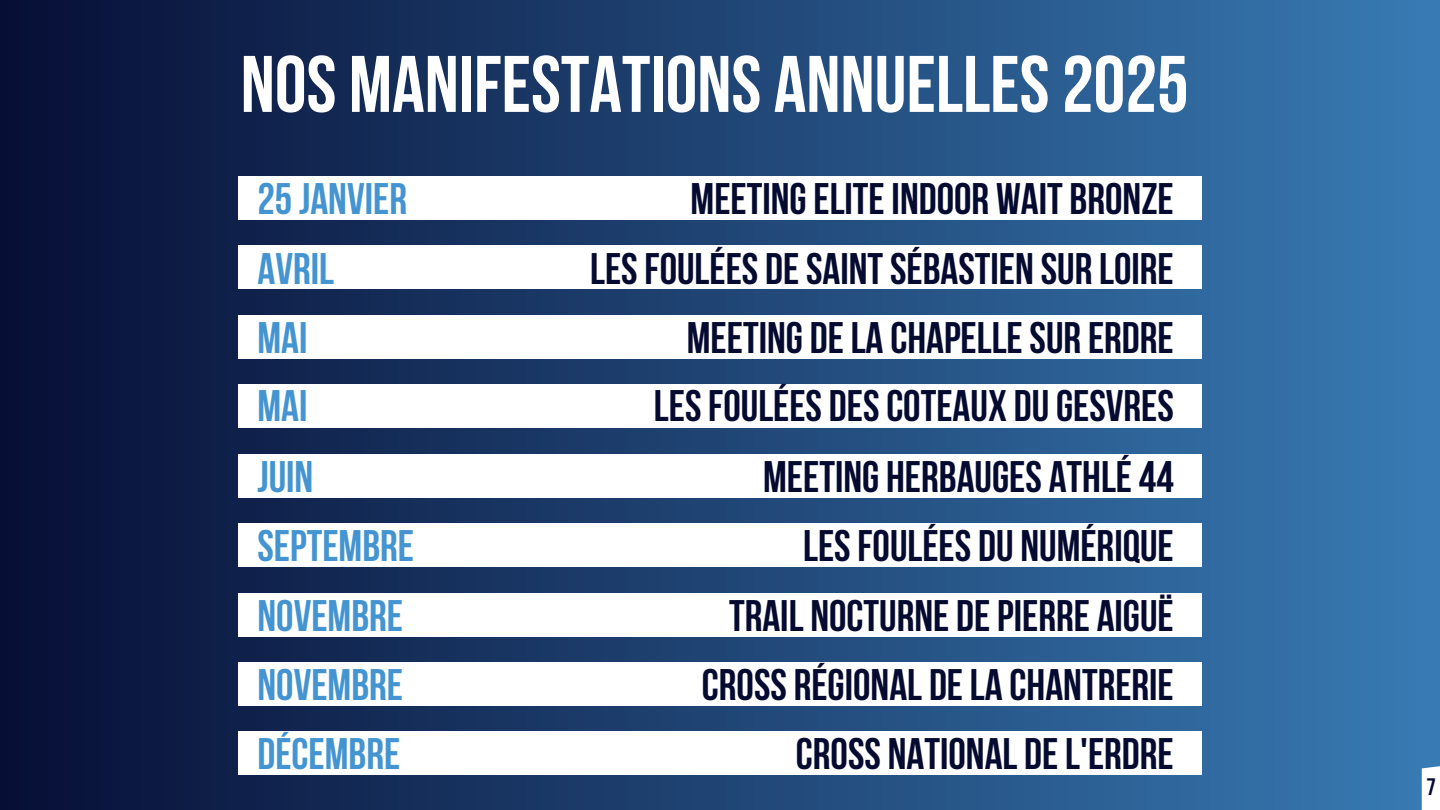
<style>
.page{position:relative;width:1440px;height:810px;background:#fff}
.page>*{position:absolute;margin:0;border:0;box-sizing:border-box;transform-origin:0 0}
.t1{font:700 80px "Bebas Neue";color:#fff}
.t2{font:700 44px "Bebas Neue";color:#050a30}
.t3{font:700 44px "Bebas Neue";color:#4494d1}
.t4{font:700 23.7px "Bebas Neue";color:#050a30}
</style>
<div class="page">
<div style="left:0;top:0;width:1440px;height:810px;background:linear-gradient(to right,#091037,#3a7cb5)"></div>
<svg style="left:1422px;top:748px;width:18px;height:62px"></svg>
<div style="left:238px;top:176px;width:964px;height:44px;background:#fff"></div>
<div style="left:238px;top:246px;width:964px;height:43px;background:#fff"></div>
<div style="left:238px;top:315px;width:964px;height:43px;background:#fff"></div>
<div style="left:238px;top:454px;width:964px;height:43px;background:#fff"></div>
<div style="left:238px;top:523px;width:964px;height:44px;background:#fff"></div>
<div style="left:238px;top:593px;width:964px;height:43px;background:#fff"></div>
<div style="left:238px;top:662px;width:964px;height:44px;background:#fff"></div>
<div style="left:238px;top:732px;width:964px;height:43px;background:#fff"></div>
<div style="left:238px;top:385px;width:964px;height:43px;background:#fff"></div>
<p class="t1" style="left:241px;top:52px;width:949px">NOS MANIFESTATIONS ANNUELLES2025</p>
<p class="t3" style="left:257px;top:181px;width:151px">25JANVIER</p>
<p class="t2" style="left:691px;top:181px;width:485px">MEETINGELITEINDOOR WAIT BRONZE</p>
<p class="t3" style="left:257px;top:251px;width:78px">AVRIL</p>
<p class="t2" style="left:590px;top:251px;width:585px">LESFOULÉES DESAINTSÉBASTIEN SUR LOIRE</p>
<p class="t3" style="left:257px;top:320px;width:52px">MAI</p>
<p class="t2" style="left:687px;top:320px;width:488px">MEETING DELA CHAPELLESUR ERDRE</p>
<p class="t3" style="left:257px;top:388px;width:52px">MAI</p>
<p class="t2" style="left:654px;top:388px;width:521px">LESFOULÉES DESCOTEAUX DUGESVRES</p>
<p class="t3" style="left:257px;top:459px;width:57px">JUIN</p>
<p class="t2" style="left:763px;top:459px;width:412px">MEETING HERBAUGES ATHLÉ44</p>
<p class="t3" style="left:257px;top:528px;width:158px">SEPTEMBRE</p>
<p class="t2" style="left:803px;top:528px;width:372px">LESFOULÉES DU NUMÉRIQUE</p>
<p class="t3" style="left:257px;top:598px;width:147px">NOVEMBRE</p>
<p class="t2" style="left:729px;top:598px;width:446px">TRAIL NOCTURNE DEPIERRE AIGUË</p>
<p class="t3" style="left:257px;top:667px;width:147px">NOVEMBRE</p>
<p class="t2" style="left:702px;top:667px;width:473px">CROSS RÉGIONAL DELA CHANTRERIE</p>
<p class="t3" style="left:257px;top:736px;width:144px">DÉCEMBRE</p>
<p class="t2" style="left:796px;top:736px;width:379px">CROSS NATIONAL DEL'ERDRE</p>
<h1 class="t4" style="left:1426px;top:777px;width:11px">7</h1>
</div>
